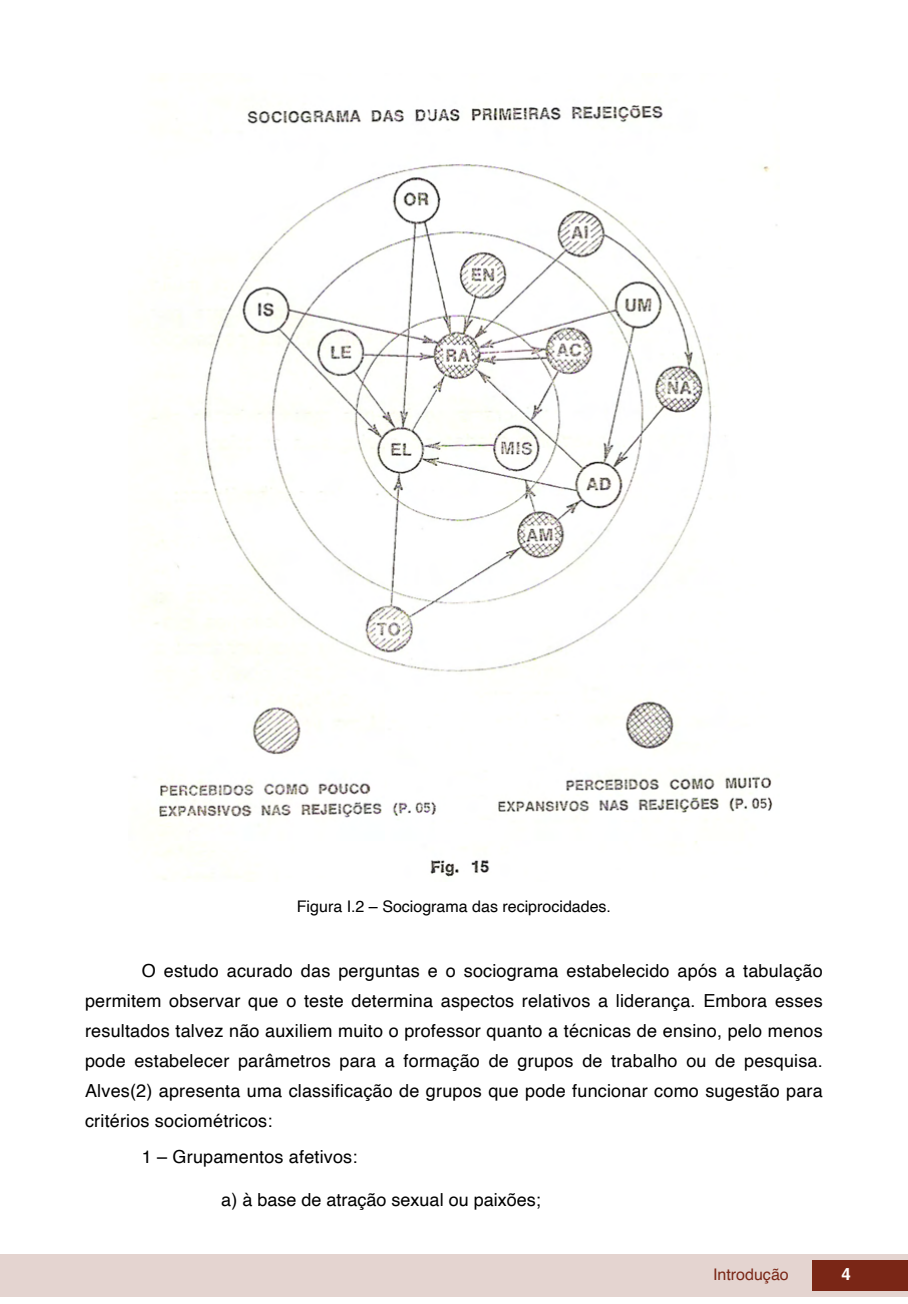
<style>
.page{position:relative;width:908px;height:1304px;background:#fff}
.page>*{position:absolute;margin:0;border:0;box-sizing:border-box;transform-origin:0 0}
.txt{font:18px/30px "Helvetica";letter-spacing:.01em;color:#000;text-align:justify}
.lista_simples{font:18px "Helvetica";color:#000}
.t1{font:700 16.8px "Helvetica";color:#fff}
.imagens_graf_tab{font:16px "Helvetica";color:#000}
.t2{font:16px "Helvetica";color:#7a2616}
</style>
<div class="page">
<div style="left:0;top:1254px;width:906px;height:43px;background:#e4d4d0"></div>
<div style="left:812px;top:1261px;width:95px;height:30px;background:#7a2616"></div>
<img style="left:133px;top:97px;width:644px;height:783px">
<p class="imagens_graf_tab" style="left:297px;top:894px;width:315px">Figura I.2 – Sociograma das reciprocidades.</p>
<p class="txt" style="left:85px;top:956px;width:738px;text-indent:57px">O estudo acurado das perguntas e o sociograma estabelecido após a tabulação permitem observar que o teste determina aspectos relativos a liderança. Embora esses resultados talvez não auxiliem muito o professor quanto a técnicas de ensino, pelo menos pode estabelecer parâmetros para a formação de grupos de trabalho ou de pesquisa.<br>Alves(2) apresenta uma classificação de grupos que pode funcionar como sugestão para critérios sociométricos:</p>
<p class="txt" style="left:142px;top:1142px;width:217px">1 – Grupamentos afetivos:</p>
<p class="lista_simples" style="left:221px;top:1186px;width:321px">a) à base de atração sexual ou paixões;</p>
<p class="t2" style="left:712px;top:1262px;width:77px">Introdução</p>
<p class="t1" style="left:841px;top:1264px;width:11px">4</p>
</div>
